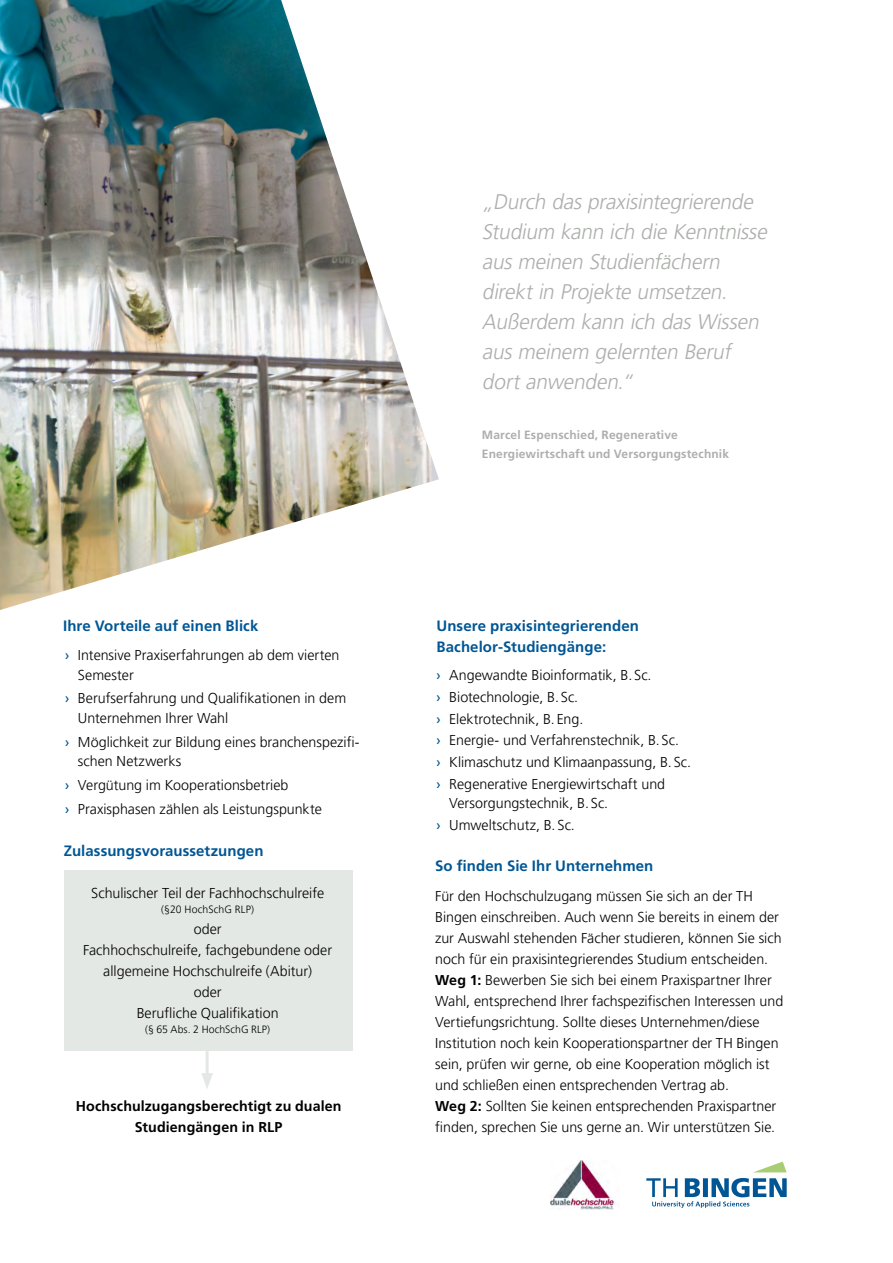
<style>
.page{position:relative;width:893px;height:1263px;background:#fff}
.page>*{position:absolute;margin:0;border:0;box-sizing:border-box;transform-origin:0 0}
.Zitat_01{font:italic 300 21px/30px "Frutiger LT Pro";color:#acafac}
.Headline_Innenteil_0{font:700 15px/21px "Frutiger LT Std";letter-spacing:.005em;color:#005694}
.Fliesstext{font:300 14.25px/21px "Frutiger LT Pro";color:#000}
.Fliesstext-2{font:700 14.25px/21px "Frutiger LT Std";letter-spacing:.01em;color:#000;text-align:center}
.Zitat_01-2{font:700 12px/19.5px "Frutiger LT Std";letter-spacing:.015em;color:#acafac}
.Fliesstext-3{font:300 10.5px "Frutiger LT Pro";letter-spacing:.01em;color:#000}
.s1{font-family:"Frutiger LT Std";font-weight:400;color:#005694}
.s2{font-family:"Frutiger LT Std";font-weight:700}
</style>
<div class="page">
<img style="left:0;top:0;width:439px;height:610px">
<img style="left:551px;top:1161px;width:63px;height:49px">
<svg style="left:754px;top:1161px;width:33px;height:11px"></svg>
<svg style="left:646px;top:1178px;width:141px;height:30px"></svg>
<div style="left:64px;top:870px;width:289px;height:181px;background:#e4e8e4"></div>
<hr style="left:206px;top:1049px;width:3px;height:30px;background:#e4e8e4">
<svg style="left:201px;top:1073px;width:12px;height:16px"></svg>
<p class="Headline_Innenteil_0" style="left:63px;top:616px;width:197px">Ihre Vorteile auf einen Blick</p>
<p class="Fliesstext" style="left:78px;top:645px;width:263px;line-height:19.5px;text-indent:-13px"><span class="s1">›</span> Intensive Praxiserfahrungen ab dem vierten<br>Semester</p>
<p class="Fliesstext" style="left:78px;top:689px;width:270px;line-height:19.5px;text-indent:-13px"><span class="s1">›</span> Berufserfahrung und Qualifikationen in dem<br>Unternehmen Ihrer Wahl</p>
<p class="Fliesstext" style="left:78px;top:732px;width:283px;line-height:19.5px;text-indent:-13px"><span class="s1">›</span> Möglichkeit zur Bildung eines branchenspezifi&shy;schen Netzwerks</p>
<p class="Fliesstext" style="left:65px;top:775px;width:225px"><span class="s1">›</span> Vergütung im Kooperationsbetrieb</p>
<p class="Fliesstext" style="left:65px;top:798px;width:258px"><span class="s1">›</span> Praxisphasen zählen als Leistungspunkte</p>
<p class="Headline_Innenteil_0" style="left:64px;top:841px;width:201px">Zulassungsvoraussetzungen</p>
<p class="Fliesstext" style="left:91px;top:883px;width:234px">Schulischer Teil der Fachhochschulreife</p>
<p class="Fliesstext-3" style="left:161px;top:904px;width:95px">(§20 HochSchG RLP)</p>
<p class="Fliesstext" style="left:194px;top:919px;width:29px">oder</p>
<p class="Fliesstext" style="left:83px;top:940px;width:251px;text-align:center">Fachhochschulreife, fachgebundene oder allgemeine Hochschulreife (Abitur)</p>
<p class="Fliesstext" style="left:194px;top:982px;width:29px">oder</p>
<p class="Fliesstext" style="left:137px;top:1003px;width:143px">Berufliche Qualifikation</p>
<p class="Fliesstext-3" style="left:145px;top:1024px;width:126px">(§ 65 Abs. 2 HochSchG RLP)</p>
<p class="Fliesstext-2" style="left:76px;top:1096px;width:267px">Hochschulzugangsberechtigt zu dualen<br>Studiengängen in RLP</p>
<p class="Zitat_01" style="left:482px;top:187px;width:291px">„Durch das praxisintegrierende<br>Studium kann ich die Kenntnisse aus meinen Studienfächern direkt in Projekte umsetzen.<br>Außerdem kann ich das Wissen aus meinem gelernten Beruf dort anwenden.“</p>
<p class="Zitat_01-2" style="left:482px;top:425px;width:249px">Marcel Espenschied, Regenerative<br>Energiewirtschaft und Versorgungstechnik</p>
<p class="Headline_Innenteil_0" style="left:436px;top:616px;width:204px">Unsere praxisintegrierenden<br>Bachelor-Studiengänge:</p>
<p class="Fliesstext" style="left:436px;top:665px;width:217px"><span class="s1">›</span> Angewandte Bioinformatik, B. Sc.</p>
<p class="Fliesstext" style="left:436px;top:687px;width:143px"><span class="s1">›</span> Biotechnologie, B. Sc.</p>
<p class="Fliesstext" style="left:436px;top:708px;width:148px"><span class="s1">›</span> Elektrotechnik, B. Eng.</p>
<p class="Fliesstext" style="left:436px;top:730px;width:244px"><span class="s1">›</span> Energie- und Verfahrenstechnik, B.Sc.</p>
<p class="Fliesstext" style="left:436px;top:751px;width:256px"><span class="s1">›</span> Klimaschutz und Klimaanpassung, B. Sc.</p>
<p class="Fliesstext" style="left:449px;top:774px;width:217px;line-height:19.5px;text-indent:-13px"><span class="s1">›</span> Regenerative Energiewirtschaft und<br>Versorgungstechnik, B.Sc.</p>
<p class="Fliesstext" style="left:436px;top:814px;width:140px"><span class="s1">›</span> Umweltschutz, B. Sc.</p>
<p class="Headline_Innenteil_0" style="left:435px;top:856px;width:220px">So finden Sie Ihr Unternehmen</p>
<p class="Fliesstext" style="left:435px;top:886px;width:348px">Für den Hochschulzugang müssen Sie sich an der TH Bingen einschreiben. Auch wenn Sie bereits in einem der zur Auswahl stehenden Fächer studieren, können Sie sich noch für ein praxisintegrierendes Studium entscheiden.</p>
<p class="Fliesstext" style="left:435px;top:970px;width:350px"><span class="s2">Weg 1:</span> Bewerben Sie sich bei einem Praxispartner Ihrer Wahl, entsprechend Ihrer fachspezifischen Interessen und Vertiefungsrichtung. Sollte dieses Unternehmen/diese Institution noch kein Kooperationspartner der TH Bingen sein, prüfen wir gerne, ob eine Kooperation möglich ist und schließen einen entsprechenden Vertrag ab.</p>
<p class="Fliesstext" style="left:435px;top:1096px;width:343px"><span class="s2">Weg 2:</span> Sollten Sie keinen entsprechenden Praxispartner finden, sprechen Sie uns gerne an. Wir unterstützen Sie.</p>
</div>
